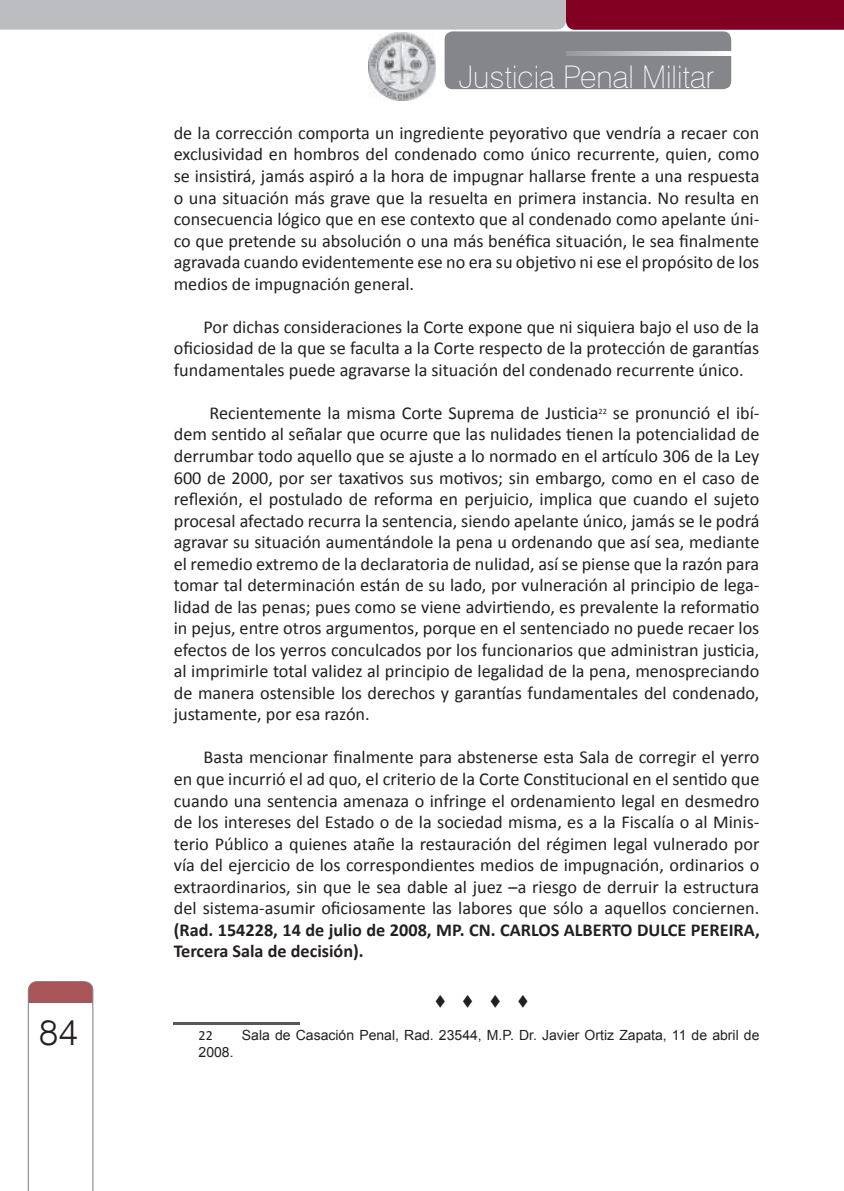
<style>
.page{position:relative;width:844px;height:1191px;background:#fff}
.page>*{position:absolute;margin:0;border:0;box-sizing:border-box;transform-origin:0 0}
.t1{font:35.35px "Switzerland Light Plain";color:#231f20}
.t2{font:100 31.15px "Swiss 721 BT";color:#fff}
.t3{font:18.2px/21.5px "Calibri";color:#231f20;text-align:justify}
.t4{font:700 18.2px/21.5px "Calibri";color:#231f20}
.t5{font:15.75px "Wingdings";color:#231f20}
.t6{font:14px "Arial";color:#231f20}
.t7{font:14px "Calibri";color:#231f20}
.t8{font:8.22px "Calibri";color:#231f20}
</style>
<div class="page">
<svg style="left:28px;top:981px;width:65px;height:210px"></svg>
<div style="left:444px;top:31px;width:287px;height:58px;background:#848689;border-radius:8px"></div>
<img style="left:368px;top:32px;width:68px;height:68px">
<svg style="left:566px;top:51px;width:165px;height:4px"></svg>
<svg style="left:0;top:0;width:844px;height:30px"></svg>
<hr style="left:174px;top:1022px;width:126px;height:1px;background:#57585a">
<hr style="left:174px;top:1024px;width:126px;height:1px;background:#57585a">
<h1 class="t1" style="left:39px;top:1010px;width:41px">84</h1>
<h2 class="t2" style="left:458px;top:58px;width:257px">Justicia Penal Militar</h2>
<p class="t3" style="left:174px;top:121px;width:587px">de la corrección comporta un ingrediente peyorativo que vendría a recaer con exclusividad en hombros del condenado como único recurrente, quien, como se insistirá, jamás aspiró a la hora de impugnar hallarse frente a una respuesta o una situación más grave que la resuelta en primera instancia. No resulta en consecuencia lógico que en ese contexto que al condenado como apelante úni&shy;co que pretende su absolución o una más benéfica situación, le sea finalmente agravada cuando evidentemente ese no era su objetivo ni ese el propósito de los medios de impugnación general.</p>
<p class="t3" style="left:174px;top:315px;width:587px;text-indent:30px">Por dichas consideraciones la Corte expone que ni siquiera bajo el uso de la oficiosidad de la que se faculta a la Corte respecto de la protección de garantías fundamentales puede agravarse la situación del condenado recurrente único.</p>
<p class="t3" style="left:209px;top:401px;width:390px">Recientemente la misma Corte Suprema de Justicia</p>
<p class="t8" style="left:598px;top:406px;width:10px">22</p>
<p class="t3" style="left:174px;top:401px;width:587px;text-indent:439px">se pronunció el ibí&shy;dem sentido al señalar que ocurre que las nulidades tienen la potencialidad de derrumbar todo aquello que se ajuste a lo normado en el artículo 306 de la Ley 600 de 2000, por ser taxativos sus motivos; sin embargo, como en el caso de reflexión, el postulado de reforma en perjuicio, implica que cuando el sujeto procesal afectado recurra la sentencia, siendo apelante único, jamás se le podrá agravar su situación aumentándole la pena u ordenando que así sea, mediante el remedio extremo de la declaratoria de nulidad, así se piense que la razón para tomar tal determinación están de su lado, por vulneración al principio de lega&shy;lidad de las penas; pues como se viene advirtiendo, es prevalente la reformatio in pejus, entre otros argumentos, porque en el sentenciado no puede recaer los efectos de los yerros conculcados por los funcionarios que administran justicia, al imprimirle total validez al principio de legalidad de la pena, menospreciando de manera ostensible los derechos y garantías fundamentales del condenado, justamente, por esa razón.</p>
<p class="t3" style="left:174px;top:746px;width:587px;text-indent:30px">Basta mencionar finalmente para abstenerse esta Sala de corregir el yerro en que incurrió el ad quo, el criterio de la Corte Constitucional en el sentido que cuando una sentencia amenaza o infringe el ordenamiento legal en desmedro de los intereses del Estado o de la sociedad misma, es a la Fiscalía o al Minis&shy;terio Público a quienes atañe la restauración del régimen legal vulnerado por vía del ejercicio de los correspondientes medios de impugnación, ordinarios o extraordinarios, sin que le sea dable al juez –a riesgo de derruir la estructura del sistema-asumir oficiosamente las labores que sólo a aquellos conciernen.</p>
<p class="t4" style="left:174px;top:918px;width:587px">(Rad. 154228, 14 de julio de 2008, MP. CN. CARLOS ALBERTO DULCE PEREIRA,<br>Tercera Sala de decisión).</p>
<p class="t5" style="left:434px;top:992px;width:96px">▼ ▼ ▼ ▼</p>
<p class="t7" style="left:198px;top:1026px;width:16px">22</p>
<p class="t6" style="left:242px;top:1026px;width:519px">Sala de Casación Penal, Rad. 23544, M.P. Dr. Javier Ortiz Zapata, 11 de abril de</p>
<p class="t6" style="left:198px;top:1043px;width:37px">2008.</p>
</div>
